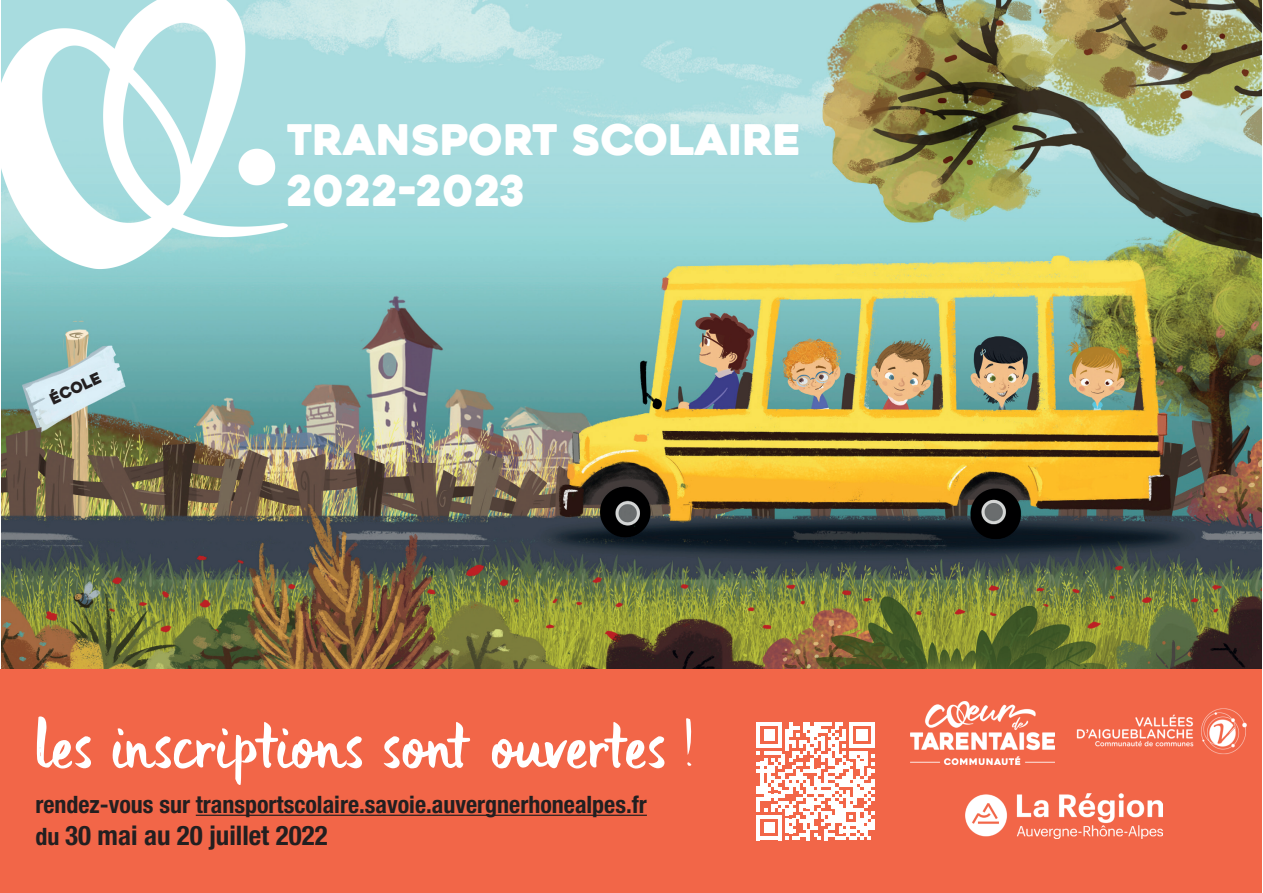
<style>
.page{position:relative;width:1263px;height:893px;background:#fff}
.page>*{position:absolute;margin:0;border:0;box-sizing:border-box;transform-origin:0 0}
.t1{font:72px "DK Uncle Edward";letter-spacing:-.05em;color:#fff}
.t2{font:42px/50.4px "Heavitas";color:#fff}
.t3{font:700 condensed 27px "Helvetica Neue LT Pro";color:#231f20}
.t4{font:700 condensed 24px "Helvetica Neue LT Pro";color:#231f20}
.t5{font:15.3px "Heavitas";color:#231f20}
.s1{font-size:24px}
</style>
<div class="page">
<img style="left:1px;top:0;width:1261px;height:670px">
<div style="left:0;top:670px;width:1262px;height:223px;background:#f26648"></div>
<hr style="left:196px;top:815px;width:451px;height:1px;background:#231f20">
<img style="left:1px;top:0;width:296px;height:276px">
<img style="left:910px;top:701px;width:144px;height:64px">
<img style="left:965px;top:793px;width:197px;height:46px">
<svg style="left:757px;top:722px;width:117px;height:118px"></svg>
<img style="left:1076px;top:708px;width:171px;height:46px">
<p class="t5" style="left:47px;top:391px;width:56px;rotate:-25deg">ÉCOLE</p>
<h2 class="t2" style="left:286px;top:115px;width:517px">TRANSPORT SCOLAIRE<br>2022-2023</h2>
<h1 class="t1" style="left:35px;top:704px;width:659px">Les inscriptions sont ouvertes !</h1>
<p class="t4" style="left:35px;top:790px;width:613px">rendez-vous sur transportscolaire.savoie.auvergnerhonealpes.fr</p>
<p class="t3" style="left:35px;top:819px;width:294px"><span class="s1">du</span> 30 mai au 20 juillet 2022</p>
</div>
